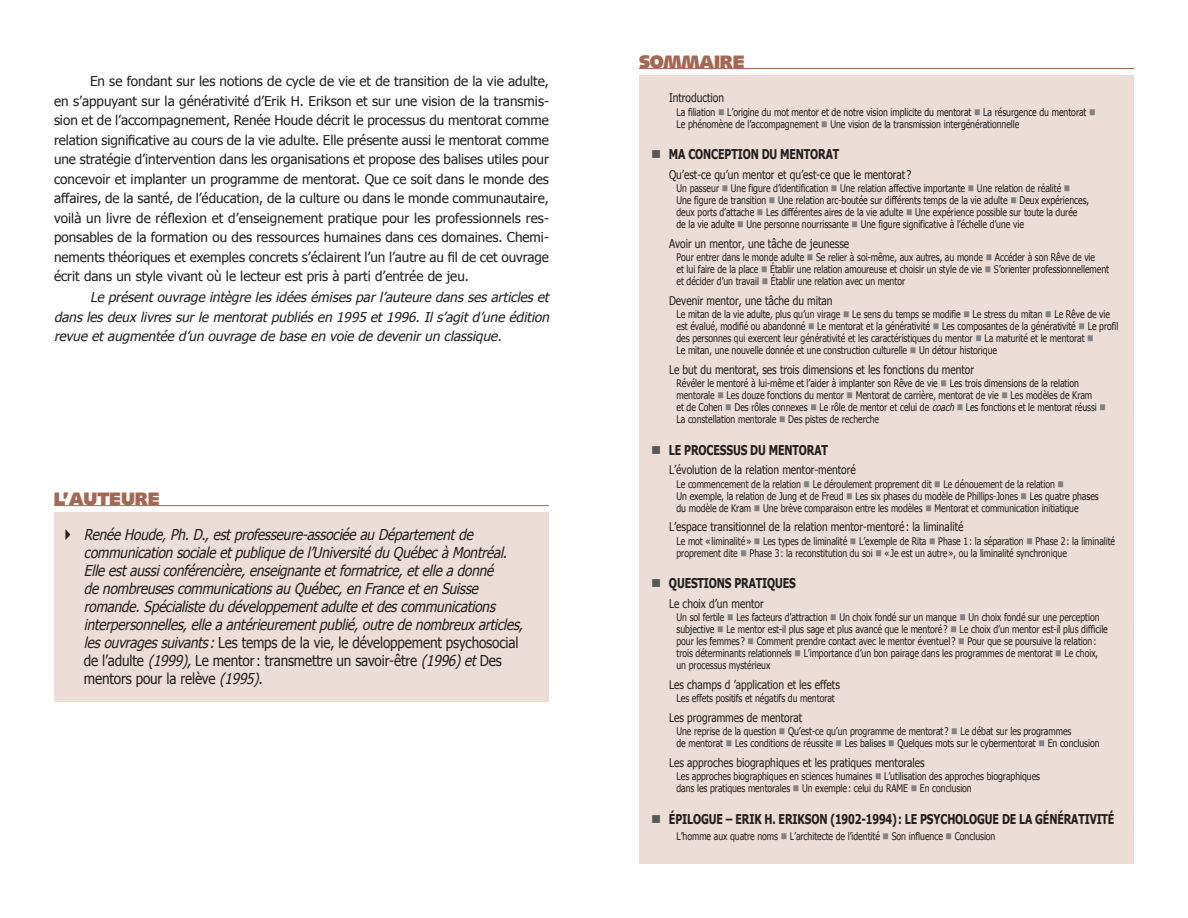
<style>
.page{position:relative;width:1188px;height:918px;background:#fff}
.page>*{position:absolute;margin:0;border:0;box-sizing:border-box;transform-origin:0 0}
._10-Titre__Auteurs{font:900 18px "Syntax LT";letter-spacing:-.01em;color:#a46753}
._11-Descriptif_auteu{font:italic 15px/18px "Tahoma";color:#231f20;scale:.9 1}
._09-Texte_suivant{font:13.5px/19.5px "Tahoma";color:#231f20;text-align:justify}
._09-Texte_suivant-2{font:italic 13.5px/19.5px "Tahoma";color:#231f20;text-align:justify}
._13-Sommaire_niveau{font:700 13.5px "Tahoma";letter-spacing:-.01em;color:#231f20;scale:.78 1}
._14-Sommaire_niveau{font:12px "Tahoma";color:#231f20;scale:.85 1}
._15-Sommaire_niveau{font:10.5px/12px "Tahoma";letter-spacing:-.005em;color:#231f20;scale:.83 1}
.s1{font-style:normal}
.s2{color:#808285}
.s3{color:#57585a}
.s4{font-style:italic}
</style>
<div class="page">
<div style="left:639px;top:75px;width:495px;height:789px;background:#ecded6"></div>
<div style="left:54px;top:512px;width:495px;height:190px;background:#ecded6"></div>
<hr style="left:639px;top:68px;width:495px;height:1px;background:#a46753">
<hr style="left:54px;top:505px;width:495px;height:1px;background:#a46753">
<p class="_09-Texte_suivant" style="left:54px;top:71px;width:497px;text-indent:36px">En se fondant sur les notions de cycle de vie et de transition de la vie adulte, en s’appuyant sur la générativité d’Erik H. Erikson et sur une vision de la transmis&shy;sion et de l’accompagnement, Renée Houde décrit le processus du mentorat comme relation significative au cours de la vie adulte. Elle présente aussi le mentorat comme une stratégie d’intervention dans les organisations et propose des balises utiles pour concevoir et implanter un programme de mentorat. Que ce soit dans le monde des affaires, de la santé, de l’éducation, de la culture ou dans le monde communautaire, voilà un livre de réflexion et d’enseignement pratique pour les professionnels res&shy;ponsables de la formation ou des ressources humaines dans ces domaines. Chemi&shy;nements théoriques et exemples concrets s’éclairent l’un l’autre au fil de cet ouvrage écrit dans un style vivant où le lecteur est pris à parti d’entrée de jeu.</p>
<p class="_09-Texte_suivant-2" style="left:54px;top:287px;width:500px;text-indent:36px">Le présentouvrage intègre lesidéesémisesparl’auteure danssesarticleset danslesdeux livressurle mentoratpubliésen 1995 et1996.Ils’agitd’une édition revue etaugmentée d’un ouvrage de base en voie de devenirun classique.</p>
<p class="_10-Titre__Auteurs" style="left:54px;top:488px;width:107px">L’AUTEURE</p>
<p class="_11-Descriptif_auteu" style="left:84px;top:525px;width:494px">RenéeHoude,Ph.D.,estprofesseure- associéeauDépartementde communicationsocialeetpubliquedel’UniversitéduQuébecàMontréal.<br>Elleestaussiconférencière,enseignanteetformatrice,etelleadonné denombreusescommunicationsauQuébec,enFranceetenSuisse romande.Spécialistedudéveloppementadulteetdescommunications interpersonnelles,elleaantérieurementpublié,outredenombreuxarticles, lesouvragessuivants:<span class="s1">Les temps de la vie, le développement psychosocial de l’adulte</span> (1999),<span class="s1">Le mentor: transmettre un savoir-être</span> (1996)et<span class="s1">Des mentors pour la relève</span> (1995).</p>
<p class="_10-Titre__Auteurs" style="left:639px;top:51px;width:107px">SOMMAIRE</p>
<p class="_14-Sommaire_niveau" style="left:669px;top:90px;width:66px">Introduction</p>
<p class="_15-Sommaire_niveau" style="left:676px;top:105px;width:507px">La filiation <span class="s2">■</span> L’origine du mot mentor et de notre vision implicite du mentorat <span class="s2">■</span> La résurgence du mentorat <span class="s2">■<br></span>Le phénomène de l’accompagnement <span class="s2">■</span> Une vision de la transmission intergénérationnelle</p>
<p class="_13-Sommaire_niveau" style="left:651px;top:145px;width:243px"><span class="s3">■</span> MA CONCEPTION DU MENTORAT</p>
<p class="_14-Sommaire_niveau" style="left:669px;top:166px;width:287px">Qu’est-ce qu’un mentor et qu’est-ce que le mentorat ?</p>
<p class="_15-Sommaire_niveau" style="left:676px;top:182px;width:499px">Un passeur <span class="s2">■</span> Une figure d’identification <span class="s2">■</span> Une relation affective importante <span class="s2">■</span> Une relation de réalité <span class="s2">■<br></span>Une figure de transition <span class="s2">■</span> Une relation arc-boutée sur différents temps de la vie adulte <span class="s2">■</span> Deux expériences, deux ports d’attache <span class="s2">■</span> Les différentes aires de la vie adulte <span class="s2">■</span> Une expérience possible sur toute la durée de la vie adulte <span class="s2">■</span> Une personne nourrissante <span class="s2">■</span> Une figure significative à l’échelle d’une vie</p>
<p class="_14-Sommaire_niveau" style="left:669px;top:235px;width:214px">Avoir un mentor, une tâche de jeunesse</p>
<p class="_15-Sommaire_niveau" style="left:677px;top:251px;width:523px">Pour entrer dans le monde adulte <span class="s2">■</span> Se relier à soi-même, aux autres, au monde <span class="s2">■</span> Accéder à son Rêve de vie<br>et lui faire de la place <span class="s2">■</span> Établir une relation amoureuse et choisir un style de vie <span class="s2">■</span> S’orienter professionnellement et décider d’un travail <span class="s2">■</span> Établir une relation avec un mentor</p>
<p class="_14-Sommaire_niveau" style="left:669px;top:292px;width:194px">Devenir mentor, une tâche du mitan</p>
<p class="_15-Sommaire_niveau" style="left:677px;top:308px;width:534px">Le mitan de la vie adulte, plus qu’un virage <span class="s2">■</span> Le sens du temps se modifie <span class="s2">■</span> Le stress du mitan <span class="s2">■</span> Le Rêve de vie est évalué, modifié ou abandonné <span class="s2">■</span> Le mentorat et la générativité <span class="s2">■</span> Les composantes de la générativité <span class="s2">■</span> Le profil des personnes qui exercent leur générativité et les caractéristiques du mentor <span class="s2">■</span> La maturité et le mentorat <span class="s2">■<br></span>Le mitan, une nouvelle donnée et une construction culturelle <span class="s2">■</span> Un détour historique</p>
<p class="_14-Sommaire_niveau" style="left:669px;top:361px;width:361px">Le but du mentorat, ses trois dimensions et les fonctions du mentor</p>
<p class="_15-Sommaire_niveau" style="left:677px;top:377px;width:519px">Révéler le mentoré à lui-même et l’aider à implanter son Rêve de vie <span class="s2">■</span> Les trois dimensions de la relation mentorale <span class="s2">■</span> Les douze fonctions du mentor <span class="s2">■</span> Mentorat de carrière, mentorat de vie <span class="s2">■</span> Les modèles de Kram<br>et de Cohen <span class="s2">■</span> Des rôles connexes <span class="s2">■</span> Le rôle de mentor et celui de <span class="s4">coach</span><span class="s2">■</span> Les fonctions et le mentorat réussi <span class="s2">■ </span>La constellation mentorale <span class="s2">■</span> Des pistes de recherche</p>
<p class="_13-Sommaire_niveau" style="left:651px;top:440px;width:228px"><span class="s3">■</span> LE PROCESSUS DU MENTORAT</p>
<p class="_14-Sommaire_niveau" style="left:669px;top:462px;width:221px">L’évolution de la relation mentor-mentoré</p>
<p class="_15-Sommaire_niveau" style="left:677px;top:477px;width:510px">Le commencement de la relation <span class="s2">■</span> Le déroulement proprement dit <span class="s2">■</span> Le dénouement de la relation <span class="s2">■<br></span>Un exemple, la relation de Jung et de Freud <span class="s2">■</span> Les six phases du modèle de Phillips-Jones <span class="s2">■</span> Les quatre phases du modèle de Kram <span class="s2">■</span> Une brève comparaison entre les modèles <span class="s2">■</span> Mentorat et communication initiatique</p>
<p class="_14-Sommaire_niveau" style="left:669px;top:519px;width:348px">L’espace transitionnel de la relation mentor-mentoré: la liminalité</p>
<p class="_15-Sommaire_niveau" style="left:677px;top:534px;width:530px">Le mot «liminalité» <span class="s2">■</span> Les types de liminalité <span class="s2">■</span> L’exemple de Rita <span class="s2">■</span> Phase 1: la séparation <span class="s2">■</span> Phase 2: la liminalité proprement dite <span class="s2">■</span> Phase 3: la reconstitution du soi <span class="s2">■</span> «Je est un autre», ou la liminalité synchronique</p>
<p class="_13-Sommaire_niveau" style="left:651px;top:574px;width:187px"><span class="s3">■</span> QUESTIONS PRATIQUES</p>
<p class="_14-Sommaire_niveau" style="left:669px;top:595px;width:113px">Le choix d’un mentor</p>
<p class="_15-Sommaire_niveau" style="left:677px;top:611px;width:521px">Un sol fertile <span class="s2">■</span> Les facteurs d’attraction <span class="s2">■</span> Un choix fondé sur un manque <span class="s2">■</span> Un choix fondé sur une perception subjective <span class="s2">■</span> Le mentor est-il plus sage et plus avancé que le mentoré? <span class="s2">■</span> Le choix d’un mentor est-il plus difficile pour les femmes? <span class="s2">■</span> Comment prendre contact avec le mentor éventuel ? <span class="s2">■</span> Pour que se poursuive la relation: trois déterminants relationnels <span class="s2">■</span> L’importance d’un bon pairage dans les programmes de mentorat <span class="s2">■</span> Le choix, un processus mystérieux</p>
<p class="_14-Sommaire_niveau" style="left:669px;top:676px;width:203px">Les champs d ’application et les effets</p>
<p class="_15-Sommaire_niveau" style="left:677px;top:692px;width:192px">Les effets positifs et négatifs du mentorat</p>
<p class="_14-Sommaire_niveau" style="left:669px;top:709px;width:158px">Les programmes de mentorat</p>
<p class="_15-Sommaire_niveau" style="left:677px;top:725px;width:511px">Une reprise de la question <span class="s2">■</span> Qu’est-ce qu’un programme de mentorat? <span class="s2">■</span> Le débat sur les programmes<br>de mentorat <span class="s2">■</span> Les conditions de réussite <span class="s2">■</span> Les balises <span class="s2">■</span> Quelques mots sur le cybermentorat <span class="s2">■</span> En conclusion</p>
<p class="_14-Sommaire_niveau" style="left:669px;top:754px;width:303px">Les approches biographiques et les pratiques mentorales</p>
<p class="_15-Sommaire_niveau" style="left:677px;top:770px;width:440px">Les approches biographiques en sciences humaines <span class="s2">■</span> L’utilisation des approches biographiques dans les pratiques mentorales <span class="s2">■</span> Un exemple: celui du RAME <span class="s2">■</span> En conclusion</p>
<p class="_13-Sommaire_niveau" style="left:651px;top:809px;width:596px"><span class="s3">■</span> ÉPILOGUE – ERIK H. ERIKSON (1902-1994) : LE PSYCHOLOGUE DE LA GÉNÉRATIVITÉ</p>
<p class="_15-Sommaire_niveau" style="left:677px;top:830px;width:386px">L’homme aux quatre noms <span class="s2">■</span> L’architecte de l’identité <span class="s2">■</span> Son influence <span class="s2">■</span> Conclusion</p>
</div>
